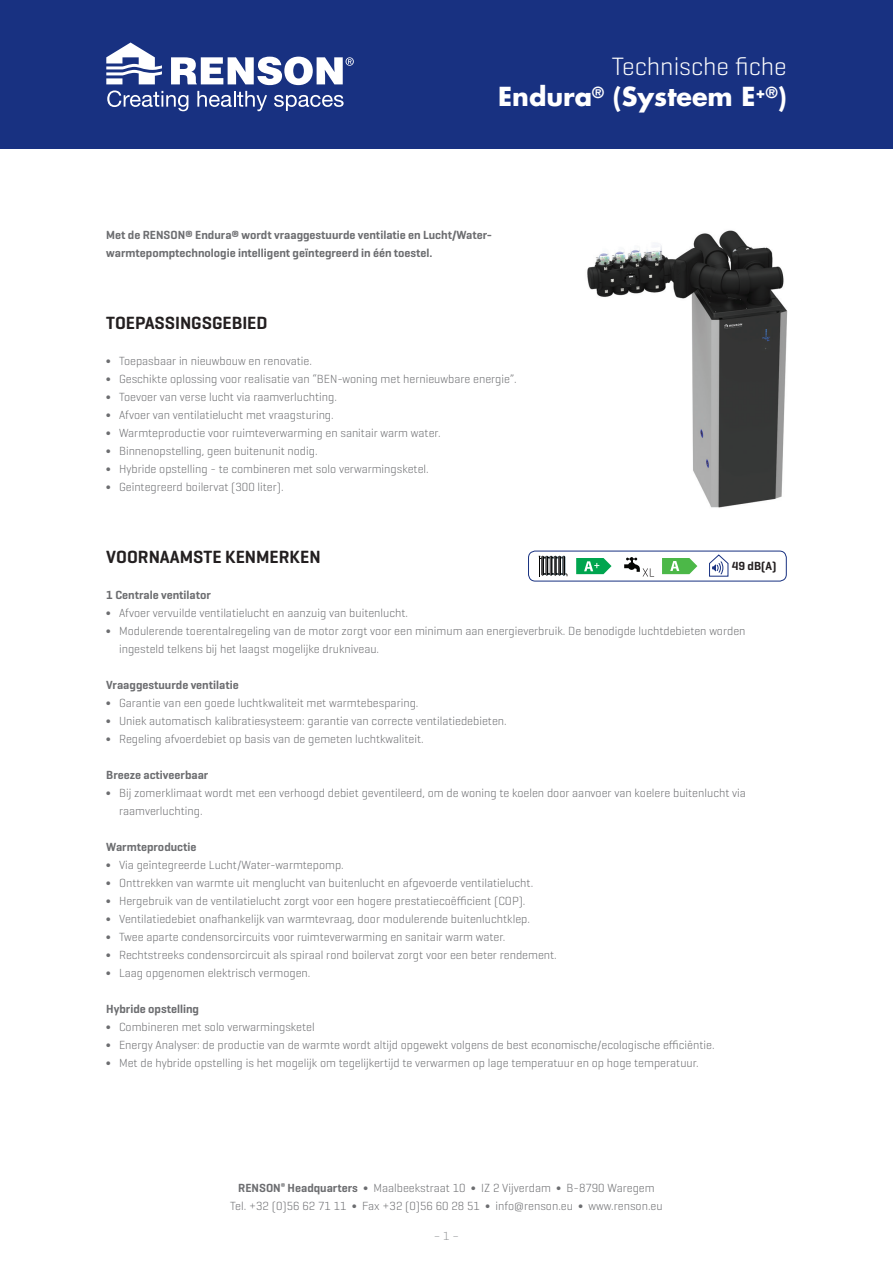
<style>
.page{position:relative;width:893px;height:1263px;background:#fff}
.page>*{position:absolute;margin:0;border:0;box-sizing:border-box;transform-origin:0 0}
.t1{font:700 25.5px "Futura Std";color:#fff}
.t2{font:300 25.5px "Geogrotesque";color:#fff}
.Titel_Paragraaf{font:600 18px "Geogrotesque";color:#231f20}
.Insprong_1{font:300 12px/18px "Geogrotesque";color:#6c6d70}
.Text_Body{font:600 12px/18px "Geogrotesque";color:#6c6d70}
.Subtitel_Paragraaf{font:600 12px "Geogrotesque";color:#6c6d70}
.t3{font:600 12px "Geogrotesque";color:#231f20}
.Text_Body-2{font:300 12px "Geogrotesque";color:#939598}
.s1{font-weight:600}
</style>
<div class="page">
<div style="left:0;top:0;width:893px;height:149px;background:#183181"></div>
<svg style="left:106px;top:43px;width:248px;height:68px"></svg>
<img style="left:587px;top:230px;width:201px;height:278px">
<div style="left:528px;top:551px;width:259px;height:30px;border:1px solid #183181;border-radius:7px"></div>
<svg style="left:576px;top:558px;width:35px;height:16px"></svg>
<svg style="left:539px;top:556px;width:28px;height:20px"></svg>
<svg style="left:709px;top:554px;width:19px;height:23px"></svg>
<svg style="left:662px;top:558px;width:35px;height:16px"></svg>
<svg style="left:624px;top:557px;width:27px;height:19px"></svg>
<h1 class="t2" style="left:612px;top:50px;width:177px">Technische fiche</h1>
<h1 class="t1" style="left:498px;top:80px;width:290px">Endura<sup>®</sup> (Systeem E<sup>+®</sup>)</h1>
<p class="Text_Body" style="left:106px;top:225px;width:387px">Met de RENSON® Endura® wordt vraaggestuurde ventilatie en Lucht/Water&shy;warmtepomptechnologie intelligent geïntegreerd in één toestel.</p>
<p class="Titel_Paragraaf" style="left:106px;top:311px;width:163px">TOEPASSINGSGEBIED</p>
<p class="Insprong_1" style="left:106px;top:351px;width:207px">∫ Toepasbaar in nieuwbouw en renovatie.</p>
<p class="Insprong_1" style="left:106px;top:369px;width:412px">∫ Geschikte oplossing voor realisatie van “BEN-woning met hernieuwbare energie”.</p>
<p class="Insprong_1" style="left:106px;top:387px;width:232px">∫ Toevoer van verse lucht via raamverluchting.</p>
<p class="Insprong_1" style="left:106px;top:405px;width:229px">∫ Afvoer van ventilatielucht met vraagsturing.</p>
<p class="Insprong_1" style="left:106px;top:423px;width:336px">∫ Warmteproductie voor ruimteverwarming en sanitair warm water.</p>
<p class="Insprong_1" style="left:106px;top:441px;width:213px">∫ Binnenopstelling, geen buitenunit nodig.</p>
<p class="Insprong_1" style="left:106px;top:459px;width:324px">∫ Hybride opstelling - te combineren met solo verwarmingsketel.</p>
<p class="Insprong_1" style="left:106px;top:477px;width:179px">∫ Geïntegreerd boilervat (300 liter).</p>
<p class="Titel_Paragraaf" style="left:106px;top:545px;width:216px">VOORNAAMSTE KENMERKEN</p>
<p class="Subtitel_Paragraaf" style="left:106px;top:587px;width:106px">1 Centrale ventilator</p>
<p class="Insprong_1" style="left:106px;top:603px;width:303px">∫ Afvoer vervuilde ventilatielucht en aanzuig van buitenlucht.</p>
<p class="Insprong_1" style="left:119px;top:621px;width:628px;text-indent:-13px">∫ Modulerende toerentalregeling van de motor zorgt voor een minimum aan energieverbruik. De benodigde luchtdebieten worden ingesteld telkens bij het laagst mogelijke drukniveau.</p>
<p class="Subtitel_Paragraaf" style="left:106px;top:677px;width:134px">Vraaggestuurde ventilatie</p>
<p class="Insprong_1" style="left:106px;top:693px;width:314px">∫ Garantie van een goede luchtkwaliteit met warmtebesparing.</p>
<p class="Insprong_1" style="left:106px;top:711px;width:402px">∫ Uniek automatisch kalibratiesysteem: garantie van correcte ventilatiedebieten.</p>
<p class="Insprong_1" style="left:106px;top:729px;width:319px">∫ Regeling afvoerdebiet op basis van de gemeten luchtkwaliteit.</p>
<p class="Subtitel_Paragraaf" style="left:106px;top:767px;width:104px">Breeze activeerbaar</p>
<p class="Insprong_1" style="left:119px;top:783px;width:628px;text-indent:-13px">∫ Bij zomerklimaat wordt met een verhoogd debiet geventileerd, om de woning te koelen door aanvoer van koelere buitenlucht via raamverluchting.</p>
<p class="Subtitel_Paragraaf" style="left:106px;top:839px;width:92px">Warmteproductie</p>
<p class="Insprong_1" style="left:106px;top:855px;width:239px">∫ Via geïntegreerde Lucht/Water-warmtepomp.</p>
<p class="Insprong_1" style="left:106px;top:873px;width:428px">∫ Onttrekken van warmte uit menglucht van buitenlucht en afgevoerde ventilatielucht.</p>
<p class="Insprong_1" style="left:106px;top:891px;width:421px">∫ Hergebruik van de ventilatielucht zorgt voor een hogere prestatiecoëfficient (COP).</p>
<p class="Insprong_1" style="left:106px;top:909px;width:425px">∫ Ventilatiedebiet onafhankelijk van warmtevraag, door modulerende buitenluchtklep.</p>
<p class="Insprong_1" style="left:106px;top:927px;width:401px">∫ Twee aparte condensorcircuits voor ruimteverwarming en sanitair warm water.</p>
<p class="Insprong_1" style="left:106px;top:945px;width:452px">∫ Rechtstreeks condensorcircuit als spiraal rond boilervat zorgt voor een beter rendement.</p>
<p class="Insprong_1" style="left:106px;top:963px;width:206px">∫ Laag opgenomen elektrisch vermogen.</p>
<p class="Subtitel_Paragraaf" style="left:106px;top:1001px;width:94px">Hybride opstelling</p>
<p class="Insprong_1" style="left:106px;top:1017px;width:210px">∫ Combineren met solo verwarmingsketel</p>
<p class="Insprong_1" style="left:106px;top:1035px;width:610px">∫ Energy Analyser: de productie van de warmte wordt altijd opgewekt volgens de best economische/ecologische efficiëntie.</p>
<p class="Insprong_1" style="left:106px;top:1053px;width:594px">∫ Met de hybride opstelling is het mogelijk om tegelijkertijd te verwarmen op lage temperatuur en op hoge temperatuur.</p>
<p class="t3" style="left:732px;top:558px;width:46px">49 dB(A)</p>
<p class="Insprong_1" style="left:230px;top:1179px;width:434px;text-align:center"><span class="s1">RENSON</span><sup>®</sup> <span class="s1">Headquarters</span> ∫ Maalbeekstraat 10 ∫ IZ 2 Vijverdam ∫ B-8790 Waregem<br>Tel. +32 (0)56 62 71 11 ∫ Fax +32 (0)56 60 28 51 ∫ info@renson.eu ∫ www.renson.eu</p>
<p class="Text_Body-2" style="left:434px;top:1228px;width:27px">– 1 –</p>
</div>
